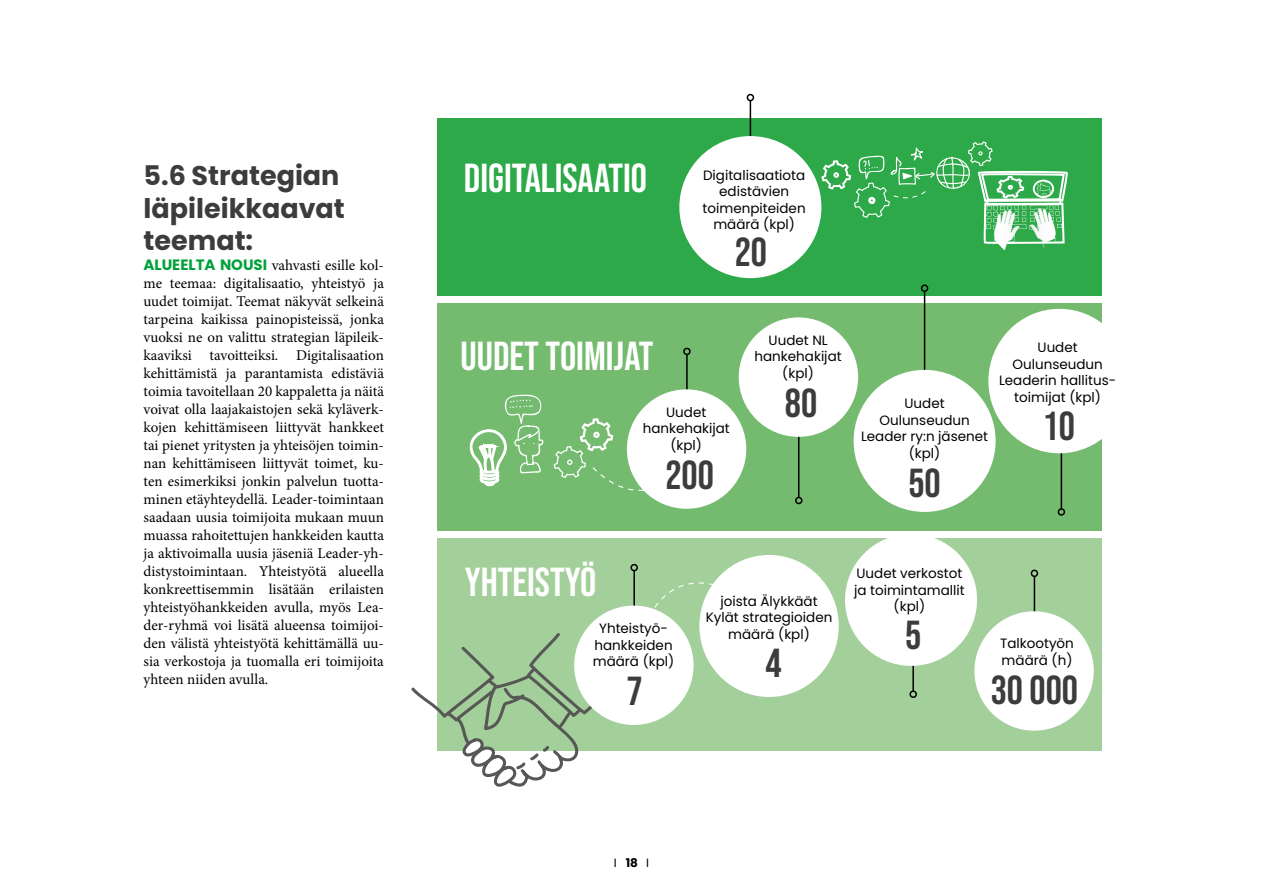
<style>
.page{position:relative;width:1263px;height:893px;background:#fff}
.page>*{position:absolute;margin:0;border:0;box-sizing:border-box;transform-origin:0 0}
.t1{font:40.5px "Bebas Neue";color:#fff}
.t2{font:40.5px "Bebas Neue";color:#3c3c3b}
.H2_otsikko{font:700 27px/32.4px "Poppins";color:#3c3c3b}
.Leipis_alku{font:15px/18px "Minion Pro";color:#000;text-align:justify}
.t3{font:13.5px/16.5px "Poppins";color:#000;text-align:center}
.t4{font:12px "Poppins";color:#000}
.s1{font-family:"Poppins";font-weight:700;color:#00a13a}
.s2{font-weight:700}
</style>
<div class="page">
<div style="left:437px;top:118px;width:664px;height:178px;background:#2da949"></div>
<div style="left:437px;top:303px;width:664px;height:228px;background:#74bb6f"></div>
<div style="left:437px;top:538px;width:664px;height:212px;background:#a3cf9a"></div>
<svg style="left:411px;top:633px;width:204px;height:154px"></svg>
<svg style="left:469px;top:394px;width:75px;height:93px"></svg>
<svg style="left:553px;top:402px;width:190px;height:107px"></svg>
<hr style="left:750px;top:101px;width:1px;height:119px;background:#000">
<div style="left:747px;top:94px;width:7px;height:7px;border:2px solid #000;border-radius:50%"></div>
<hr style="left:686px;top:354px;width:2px;height:120px;background:#000">
<div style="left:683px;top:348px;width:8px;height:7px;border:2px solid #000;border-radius:50%"></div>
<hr style="left:633px;top:571px;width:2px;height:119px;background:#000">
<div style="left:630px;top:564px;width:8px;height:7px;border:2px solid #000;border-radius:50%"></div>
<hr style="left:1034px;top:576px;width:1px;height:120px;background:#000">
<div style="left:1031px;top:570px;width:7px;height:7px;border:2px solid #000;border-radius:50%"></div>
<hr style="left:798px;top:378px;width:1px;height:119px;background:#000">
<div style="left:795px;top:497px;width:7px;height:7px;border:2px solid #000;border-radius:50%"></div>
<hr style="left:912px;top:607px;width:2px;height:84px;background:#000">
<div style="left:909px;top:690px;width:8px;height:8px;border:2px solid #000;border-radius:50%"></div>
<hr style="left:1061px;top:389px;width:1px;height:120px;background:#000">
<div style="left:1058px;top:508px;width:7px;height:8px;border:2px solid #000;border-radius:50%"></div>
<div style="left:679px;top:136px;width:142px;height:142px;background:#fff;border-radius:50%"></div>
<div style="left:627px;top:389px;width:119px;height:120px;background:#fff;border-radius:50%"></div>
<div style="left:574px;top:606px;width:119px;height:119px;background:#fff;border-radius:50%"></div>
<div style="left:974px;top:611px;width:120px;height:120px;background:#fff;border-radius:50%"></div>
<div style="left:699px;top:555px;width:140px;height:142px;background:#fff;border-radius:50%"></div>
<div style="left:853px;top:370px;width:142px;height:142px;background:#fff;border-radius:50%"></div>
<div style="left:739px;top:317px;width:119px;height:120px;background:#fff;border-radius:50%"></div>
<div style="left:845px;top:534px;width:132px;height:132px;background:#fff;border-radius:50%"></div>
<div style="left:988px;top:309px;width:142px;height:144px;background:#fff;border-radius:50%"></div>
<svg style="left:644px;top:564px;width:91px;height:63px"></svg>
<svg style="left:820px;top:141px;width:247px;height:229px"></svg>
<h2 class="H2_otsikko" style="left:144px;top:160px;width:203px">5.6 Strategian läpileikkaavat teemat:</h2>
<p class="Leipis_alku" style="left:144px;top:256px;width:242px"><span class="s1">ALUEELTA NOUSI</span> vahvasti esille kol&shy;me teemaa: digitalisaatio, yhteistyö ja uudet toimijat. Teemat näkyvät selkeinä tarpeina kaikissa painopisteissä, jonka vuoksi ne on valittu strategian läpileik&shy;kaaviksi tavoitteiksi. Digitalisaation kehittämistä ja parantamista edistäviä toimia tavoitellaan 20 kappaletta ja näitä voivat olla laajakaistojen sekä kyläverk&shy;kojen kehittämiseen liittyvät hankkeet tai pienet yritysten ja yhteisöjen toimin&shy;nan kehittämiseen liittyvät toimet, ku&shy;ten esimerkiksi jonkin palvelun tuotta&shy;minen etäyhteydellä. Leader-toimintaan saadaan uusia toimijoita mukaan muun muassa rahoitettujen hankkeiden kautta ja aktivoimalla uusia jäseniä Leader-yh&shy;distystoimintaan. Yhteistyötä alueella konkreettisemmin lisätään erilaisten yhteistyöhankkeiden avulla, myös Lea&shy;der-ryhmä voi lisätä alueensa toimijoi&shy;den välistä yhteistyötä kehittämällä uu&shy;sia verkostoja ja tuomalla eri toimijoita yhteen niiden avulla.</p>
<h1 class="t1" style="left:464px;top:155px;width:185px">DIGITALISAATIO</h1>
<p class="t3" style="left:703px;top:167px;width:104px">Digitalisaatiota edistävien toimenpiteiden määrä (kpl)</p>
<h1 class="t2" style="left:735px;top:229px;width:34px">20</h1>
<p class="t1" style="left:460px;top:333px;width:194px">UUDET TOIMIJAT</p>
<p class="t3" style="left:643px;top:404px;width:89px">Uudet hankehakijat (kpl)</p>
<h1 class="t2" style="left:665px;top:452px;width:50px">200</h1>
<p class="t3" style="left:754px;top:332px;width:89px">Uudet NL hankehakijat (kpl)</p>
<h1 class="t2" style="left:785px;top:380px;width:34px">80</h1>
<p class="t3" style="left:861px;top:395px;width:129px">Uudet<br>Oulunseudun<br>Leader ry:n jäsenet (kpl)</p>
<h1 class="t2" style="left:908px;top:460px;width:34px">50</h1>
<p class="t3" style="left:999px;top:339px;width:119px">Uudet<br>Oulunseudun<br>Leaderin hallitus&shy;toimijat (kpl)</p>
<h1 class="t2" style="left:1042px;top:403px;width:34px">10</h1>
<h1 class="t1" style="left:465px;top:559px;width:133px">YHTEISTYÖ</h1>
<p class="t3" style="left:854px;top:565px;width:112px">Uudet verkostot ja toimintamallit (kpl)</p>
<p class="t3" style="left:706px;top:593px;width:128px">joista Älykkäät<br>Kylät strategioiden määrä (kpl)</p>
<h1 class="t2" style="left:905px;top:612px;width:18px">5</h1>
<p class="t3" style="left:593px;top:620px;width:83px">Yhteistyö&shy;hankkeiden määrä (kpl)</p>
<p class="t3" style="left:1000px;top:635px;width:75px;text-align:left">Talkootyön määrä (h)</p>
<h1 class="t2" style="left:765px;top:640px;width:18px">4</h1>
<h1 class="t2" style="left:626px;top:668px;width:18px">7</h1>
<h1 class="t2" style="left:991px;top:667px;width:89px">30 000</h1>
<p class="t4" style="left:614px;top:856px;width:37px">I <span class="s2">18</span> I</p>
</div>
